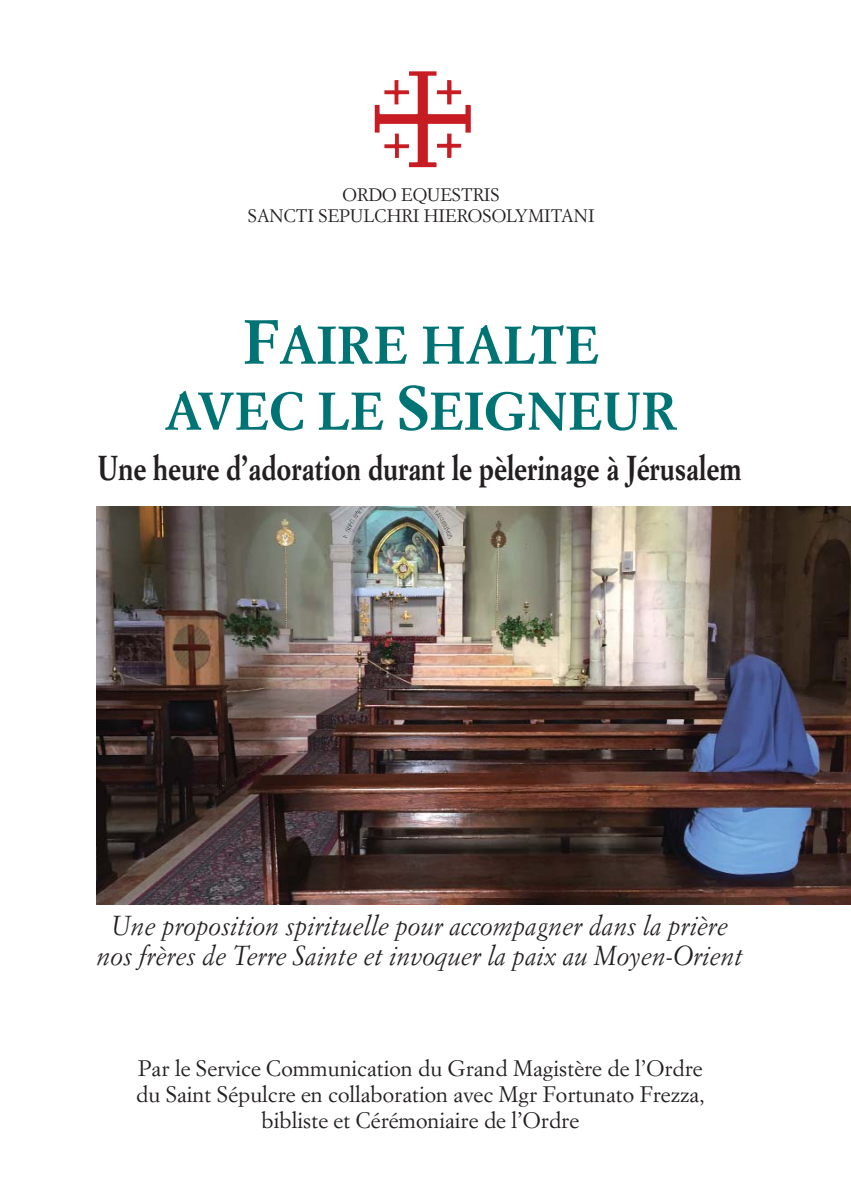
<style>
.page{position:relative;width:851px;height:1191px;background:#fff}
.page>*{position:absolute;margin:0;border:0;box-sizing:border-box;transform-origin:0 0}
.t1{font:700 52px/66px "Simoncini Garamond";color:#007475;text-align:center}
.t2{font:700 34px "Simoncini Garamond";color:#231f20;scale:.82 1}
.t3{font:italic 27px/30px "Simoncini Garamond";color:#231f20;text-align:center;scale:.96 1}
.t4{font:22px/26px "Simoncini Garamond";color:#231f20;text-align:center}
.t5{font:17.8px/21.4px "Simoncini Garamond";color:#231f20;text-align:center}
.s1{font-size:61px}
</style>
<div class="page">
<img style="left:374px;top:71px;width:97px;height:97px">
<img style="left:96px;top:506px;width:754px;height:398px">
<p class="t5" style="left:248px;top:185px;width:348px">ORDO EQUESTRIS<br>SANCTI SEPULCHRI HIEROSOLYMITANI</p>
<h1 class="t1" style="left:164px;top:316px;width:515px"><span class="s1">F</span>AIRE HALTE<br>AVEC LE <span class="s1">S</span>EIGNEUR</h1>
<h2 class="t2" style="left:98px;top:454px;width:786px">Une heure d’adoration durant le pèlerinage à Jérusalem</h2>
<p class="t3" style="left:97px;top:912px;width:674px">Une proposition spirituelle pour accompagner dans la prière nos frères de Terre Sainte et invoquer la paix au Moyen-Orient</p>
<p class="t4" style="left:136px;top:1057px;width:570px">Par le Service Communication du Grand Magistère de l’Ordre du Saint Sépulcre en collaboration avec Mgr Fortunato Frezza, bibliste et Cérémoniaire de l’Ordre</p>
</div>
